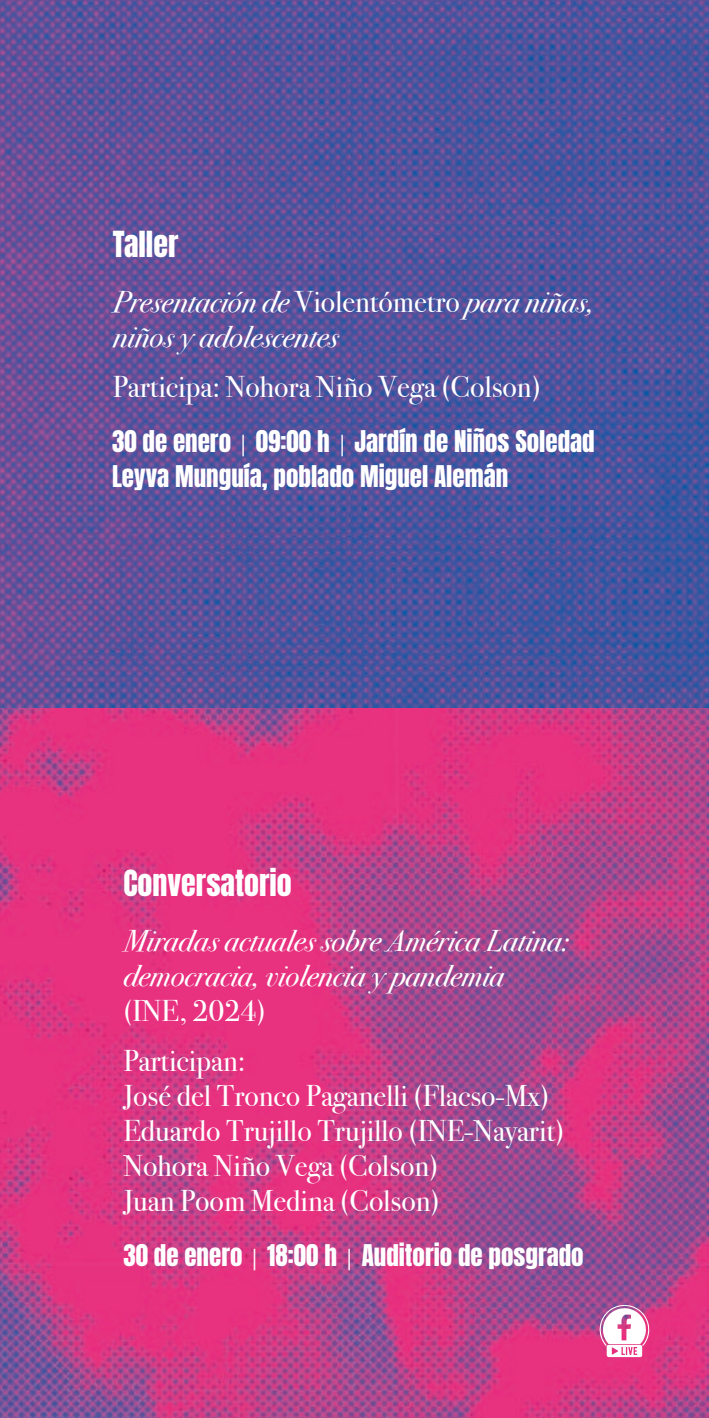
<style>
.page{position:relative;width:709px;height:1418px;background:#fff}
.page>*{position:absolute;margin:0;border:0;box-sizing:border-box;transform-origin:0 0}
.t1{font:30px/35px "Bodoni Svty Two ITCTT";color:#fff}
.t2{font:italic 30px/35px "Bodoni Svty Two ITCTT";color:#fff}
.t3{font:30px "Anton";color:#fff}
.t4{font:25px/35px "Anton";color:#fff}
.s1{font-style:normal}
.s2{font-family:"Bodoni Svty Two ITCTT"}
</style>
<div class="page">
<img style="left:0;top:0;width:709px;height:1417px">
<svg style="left:598px;top:1303px;width:52px;height:53px"></svg>
<p class="t3" style="left:113px;top:229px;width:67px">Taller</p>
<p class="t2" style="left:113px;top:282px;width:482px">Presentación de <span class="s1">Violentómetro</span> para niñas, niños y adolescentes</p>
<p class="t1" style="left:113px;top:366px;width:429px">Participa: Nohora Niño Vega (Colson)</p>
<p class="t4" style="left:112px;top:426px;width:484px">30 de enero <span class="s2">|</span> 09:00 h <span class="s2">|</span> Jardín de Niños Soledad<br>Leyva Munguía, poblado Miguel Alemán</p>
<p class="t3" style="left:123px;top:868px;width:170px">Conversatorio</p>
<p class="t2" style="left:123px;top:921px;width:447px">Miradas actuales sobre América Latina: democracia, violencia y pandemia</p>
<p class="t1" style="left:123px;top:982px;width:144px;line-height:50px">(INE, 2024)<br>Participan:</p>
<p class="t1" style="left:123px;top:1075px;width:442px">José del Tronco Paganelli (Flacso-Mx)<br>Eduardo Trujillo Trujillo (INE-Nayarit)<br>Nohora Niño Vega (Colson)<br>Juan Poom Medina (Colson)</p>
<p class="t4" style="left:123px;top:1240px;width:462px">30 de enero <span class="s2">|</span> 18:00 h <span class="s2">|</span> Auditorio de posgrado</p>
</div>
